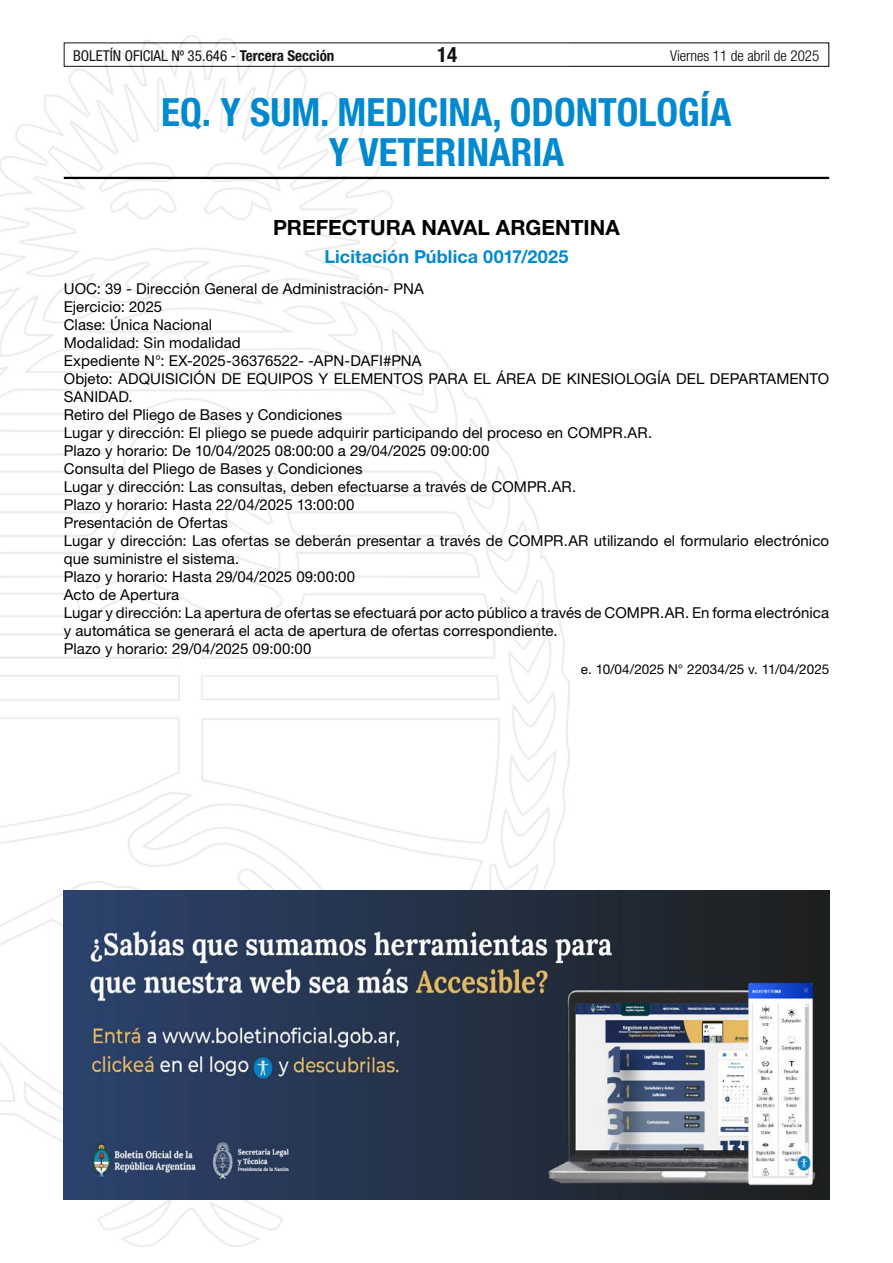
<style>
.page{position:relative;width:893px;height:1263px;background:#fff}
.page>*{position:absolute;margin:0;border:0;box-sizing:border-box;transform-origin:0 0}
.t1{font:700 condensed 39px/40.5px "Helvetica Neue LT Std";color:#0089cf;text-align:center}
.t2{font:700 21px "Helvetica Neue LT Std";color:#000}
.t3{font:700 condensed 21px "Helvetica Neue LT Std";color:#000}
.t4{font:700 18px "Helvetica Neue LT Std";letter-spacing:.005em;color:#0089cf}
.t5{font:15px/18px "Helvetica Neue LT Std";letter-spacing:.005em;color:#000}
.t6{font:condensed 15px "Helvetica Neue LT Std";color:#000}
.t7{font:300 condensed 15px "Helvetica Neue LT Std";color:#000}
.t8{font:13.5px "Helvetica Neue LT Std";letter-spacing:-.005em;color:#000}
.s1{font-weight:700}
</style>
<div class="page">
<div style="left:64px;top:43px;width:765px;height:24px;border:1px solid #000"></div>
<img style="left:0;top:35px;width:569px;height:1211px">
<hr style="left:64px;top:177px;width:765px;height:2px;background:#000">
<img style="left:64px;top:891px;width:765px;height:308px">
<p class="t6" style="left:73px;top:47px;width:263px">BOLETÍN OFICIAL Nº 35.646 - <span class="s1">Tercera Sección</span></p>
<h2 class="t3" style="left:437px;top:42px;width:22px">14</h2>
<p class="t7" style="left:670px;top:47px;width:151px">Viernes 11 de abril de 2025</p>
<h1 class="t1" style="left:161px;top:91px;width:572px">EQ. Y SUM. MEDICINA, ODONTOLOGÍA<br>Y VETERINARIA</h1>
<h2 class="t2" style="left:273px;top:215px;width:348px">PREFECTURA NAVAL ARGENTINA</h2>
<p class="t4" style="left:325px;top:246px;width:245px">Licitación Pública 0017/2025</p>
<p class="t5" style="left:64px;top:280px;width:767px">UOC: 39 - Dirección General de Administración- PNA<br>Ejercicio: 2025<br>Clase: Única Nacional<br>Modalidad: Sin modalidad<br>Expediente N°: EX-2025-36376522- -APN-DAFI#PNA<br>Objeto: ADQUISICIÓN DE EQUIPOS Y ELEMENTOS PARA EL ÁREA DE KINESIOLOGÍA DEL DEPARTAMENTO SANIDAD.<br>Retiro del Pliego de Bases y Condiciones<br>Lugar y dirección: El pliego se puede adquirir participando del proceso en COMPR.AR.<br>Plazo y horario: De 10/04/2025 08:00:00 a 29/04/2025 09:00:00<br>Consulta del Pliego de Bases y Condiciones<br>Lugar y dirección: Las consultas, deben efectuarse a través de COMPR.AR.<br>Plazo y horario: Hasta 22/04/2025 13:00:00<br>Presentación de Ofertas<br>Lugar y dirección: Las ofertas se deberán presentar a través de COMPR.AR utilizando el formulario electrónico que suministre el sistema.<br>Plazo y horario: Hasta 29/04/2025 09:00:00<br>Acto de Apertura<br>Lugar y dirección: La apertura de ofertas se efectuará por acto público a través de COMPR.AR. En forma electrónica y automática se generará el acta de apertura de ofertas correspondiente.<br>Plazo y horario: 29/04/2025 09:00:00</p>
<p class="t8" style="left:581px;top:661px;width:250px">e. 10/04/2025 N° 22034/25 v. 11/04/2025</p>
</div>
